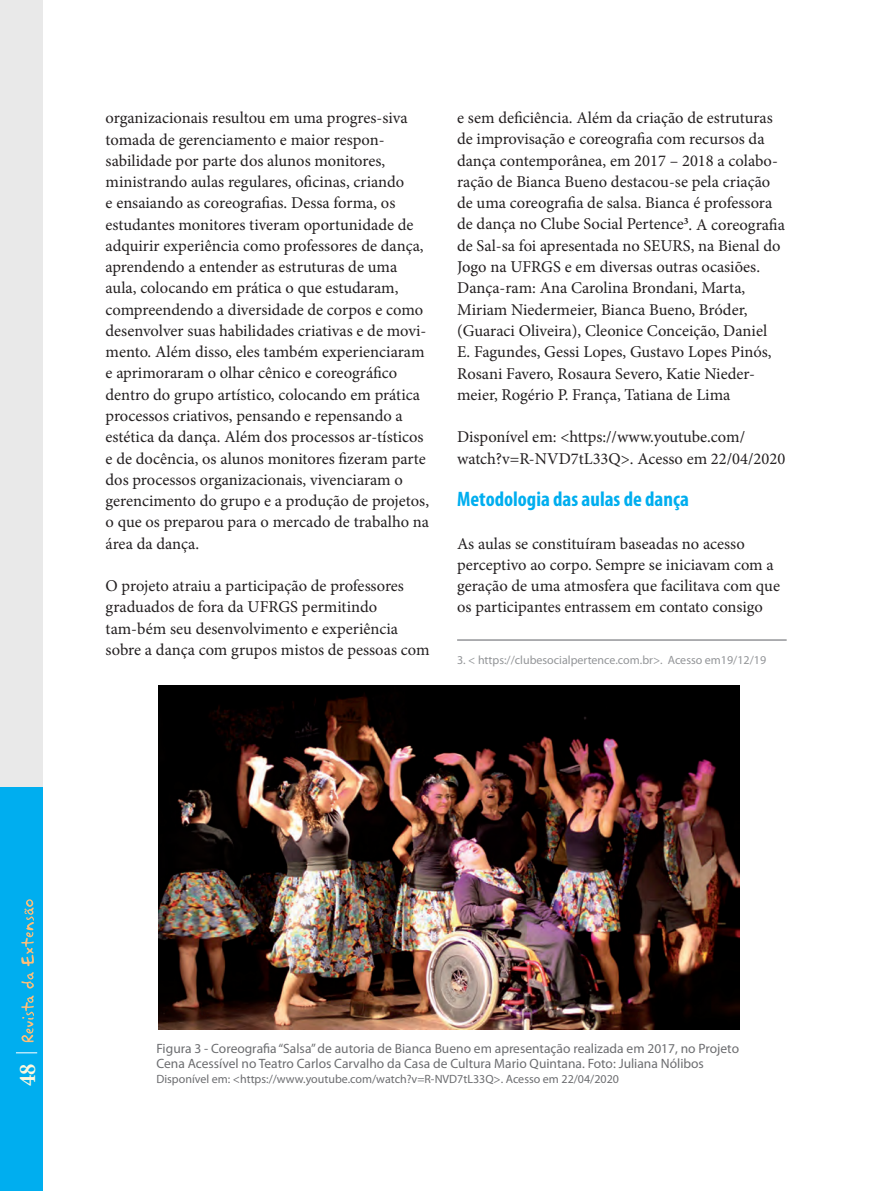
<style>
.page{position:relative;width:893px;height:1191px;background:#fff}
.page>*{position:absolute;margin:0;border:0;box-sizing:border-box;transform-origin:0 0}
.t1{font:700 condensed 24px "Minion Pro";color:#fef8dd}
.Paragrafo_inicial_se{font:700 condensed 21px "Myriad Pro";color:#00aeef}
.Paragrafo_inicial_se-2{font:16.5px/21.3px "Minion Pro";color:#231f20}
.Paragrafo_inicial_se-3{font:13.5px/15px "Myriad Pro";color:#6c6d70}
.Paragrafo_inicial_se-4{font:12px "Myriad Pro";color:#6c6d70}
.Rodapé{font:12px "Myriad Pro";color:#939598}
</style>
<div class="page">
<div style="left:0;top:0;width:43px;height:1191px;background:#e9e9e9"></div>
<div style="left:0;top:787px;width:43px;height:404px;background:#00aeef"></div>
<hr style="left:457px;top:639px;width:330px;height:2px;background:#939598">
<img style="left:158px;top:686px;width:581px;height:343px">
<svg style="left:16px;top:1052px;width:21px;height:1px"></svg>
<svg style="left:21px;top:995px;width:13px;height:47px"></svg>
<svg style="left:21px;top:899px;width:13px;height:89px"></svg>
<p class="Paragrafo_inicial_se-2" style="left:106px;top:107px;width:325px">organizacionais resultou em uma progres-siva tomada de gerenciamento e maior respon&shy;sabilidade por parte dos alunos monitores, ministrando aulas regulares, oficinas, criando<br>e ensaiando as coreografias. Dessa forma, os estudantes monitores tiveram oportunidade de adquirir experiência como professores de dança, aprendendo a entender as estruturas de uma aula, colocando em prática o que estudaram, compreendendo a diversidade de corpos e como desenvolver suas habilidades criativas e de movi&shy;mento. Além disso, eles também experienciaram e aprimoraram o olhar cênico e coreográfico dentro do grupo artístico, colocando em prática processos criativos, pensando e repensando a estética da dança. Além dos processos ar-tísticos e de docência, os alunos monitores fizeram parte dos processos organizacionais, vivenciaram o gerencimento do grupo e a produção de projetos, o que os preparou para o mercado de trabalho na área da dança.</p>
<p class="Paragrafo_inicial_se-2" style="left:106px;top:575px;width:325px">O projeto atraiu a participação de professores graduados de fora da UFRGS permitindo tam-bém seu desenvolvimento e experiência sobre a dança com grupos mistos de pessoas com</p>
<p class="Paragrafo_inicial_se-2" style="left:457px;top:107px;width:329px">e sem deficiência. Além da criação de estruturas de improvisação e coreografia com recursos da dança contemporânea, em 2017 – 2018 a colabo&shy;ração de Bianca Bueno destacou-se pela criação de uma coreografia de salsa. Bianca é professora de dança no Clube Social Pertence<sup>3</sup>. A coreografia de Sal-sa foi apresentada no SEURS, na Bienal do Jogo na UFRGS e em diversas outras ocasiões.<br>Dança-ram: Ana Carolina Brondani, Marta, Miriam Niedermeier, Bianca Bueno, Bróder, (Guaraci Oliveira), Cleonice Conceição, Daniel<br>E. Fagundes, Gessi Lopes, Gustavo Lopes Pinós, Rosani Favero, Rosaura Severo, Katie Nieder&shy;meier, Rogério P. França, Tatiana de Lima</p>
<p class="Paragrafo_inicial_se-2" style="left:457px;top:426px;width:330px">Disponível em: &lt;https://www.youtube.com/ watch?v=R-NVD7tL33Q&gt;. Acesso em 22/04/2020</p>
<p class="Paragrafo_inicial_se" style="left:457px;top:486px;width:233px">Metodologia das aulas de dança</p>
<p class="Paragrafo_inicial_se-2" style="left:457px;top:533px;width:324px">As aulas se constituíram baseadas no acesso perceptivo ao corpo. Sempre se iniciavam com a geração de uma atmosfera que facilitava com que os participantes entrassem em contato consigo</p>
<p class="Rodapé" style="left:457px;top:652px;width:311px">3. &lt; https://clubesocialpertence.com.br&gt;. Acesso em19/12/19</p>
<p class="Paragrafo_inicial_se-3" style="left:156px;top:1041px;width:584px">Figura 3 - Coreografia “Salsa” de autoria de Bianca Bueno em apresentação realizada em 2017, no Projeto<br>Cena Acessível no Teatro Carlos Carvalho da Casa de Cultura Mario Quintana. Foto: Juliana Nólibos</p>
<h1 class="t1" style="left:11px;top:1085px;width:24px;rotate:-90deg">48</h1>
<p class="Paragrafo_inicial_se-4" style="left:156px;top:1071px;width:464px">Disponível em: &lt;https://www.youtube.com/watch?v=R-NVD7tL33Q&gt;. Acesso em 22/04/2020</p>
</div>
